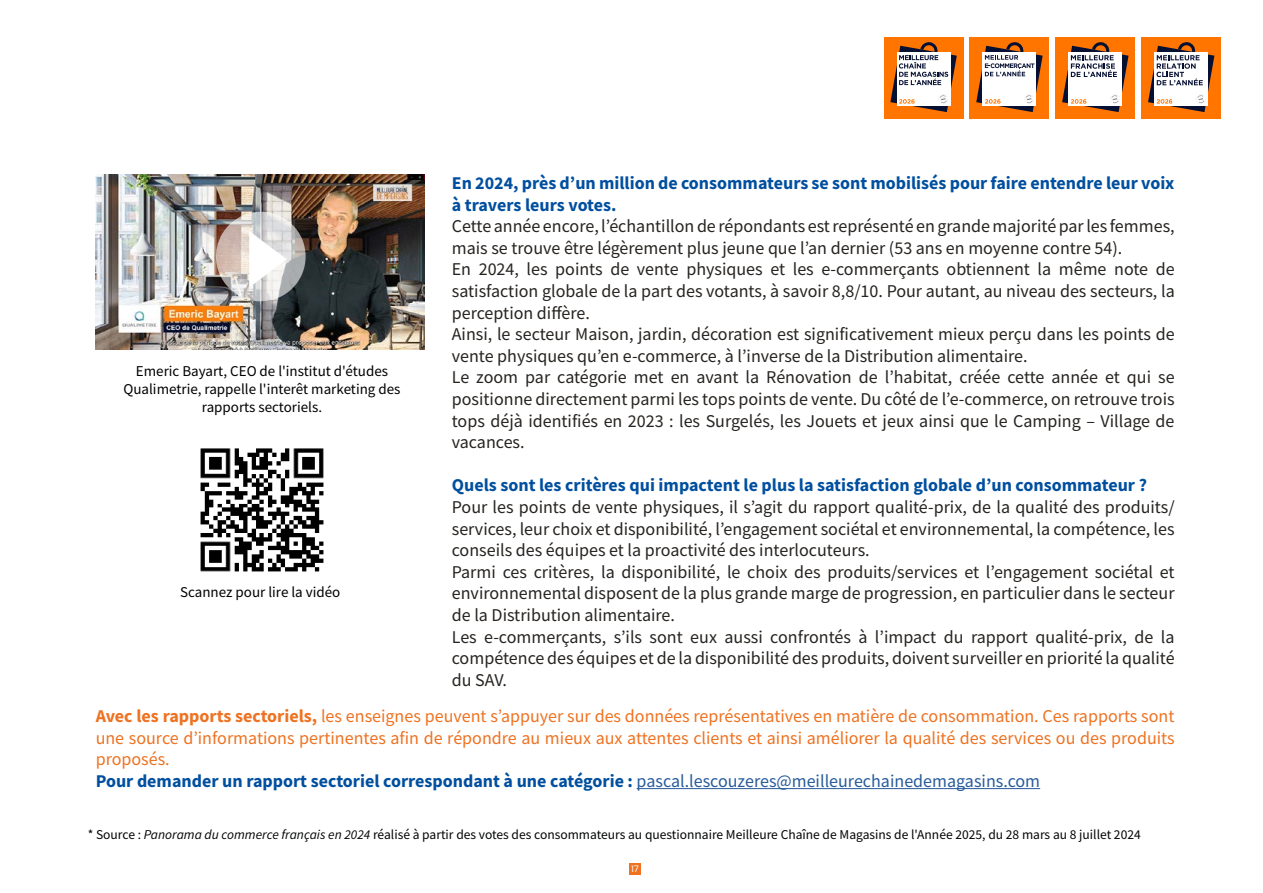
<style>
.page{position:relative;width:1263px;height:893px;background:#fff}
.page>*{position:absolute;margin:0;border:0;box-sizing:border-box;transform-origin:0 0}
.t1{font:18px/21.6px "Source Sans Pro";color:#262320}
.t2{font:18px/21.6px "Source Sans Pro";color:#ee7221}
.t3{font:700 18px/21.6px "Source Sans Pro";color:#004f9f}
.t4{font:15px/18px "Source Sans Pro";color:#000;text-align:center}
.t5{font:13.5px "Source Sans Pro";color:#020304}
.t6{font:9px "Poppins";color:#fff}
.s1{font-weight:700}
.s2{font-weight:700;color:#004f9f}
.s3{color:#275b9b}
.s4{font-style:italic}
</style>
<div class="page">
<div style="left:629px;top:863px;width:12px;height:12px;background:#ee7221"></div>
<div style="left:884px;top:37px;width:79px;height:82px;background:#ff7500"></div>
<div style="left:969px;top:37px;width:80px;height:82px;background:#ff7500"></div>
<div style="left:1055px;top:37px;width:80px;height:82px;background:#ff7500"></div>
<div style="left:1141px;top:37px;width:80px;height:82px;background:#ff7500"></div>
<svg style="left:890px;top:42px;width:67px;height:70px"></svg>
<svg style="left:976px;top:42px;width:67px;height:70px"></svg>
<svg style="left:1062px;top:42px;width:66px;height:70px"></svg>
<svg style="left:1148px;top:42px;width:66px;height:70px"></svg>
<img style="left:200px;top:448px;width:124px;height:124px">
<hr style="left:637px;top:788px;width:403px;height:1px;background:#275b9b">
<img style="left:96px;top:174px;width:329px;height:175px">
<svg style="left:216px;top:212px;width:90px;height:89px;background:#ccc5c1"></svg>
<svg style="left:248px;top:230px;width:39px;height:58px"></svg>
<p class="t4" style="left:123px;top:362px;width:279px">Emeric Bayart, CEO de l'institut d'études<br>Qualimetrie, rappelle l'interêt marketing des rapports sectoriels.</p>
<p class="t4" style="left:180px;top:583px;width:162px">Scannez pour lire la vidéo</p>
<p class="t3" style="left:452px;top:172px;width:724px">En 2024, près d’un million de consommateurs se sont mobilisés pour faire entendre leur voix à travers leurs votes.</p>
<p class="t1" style="left:452px;top:215px;width:724px">Cette année encore, l’échantillon de répondants est représenté en grande majorité par les femmes, mais se trouve être légèrement plus jeune que l’an dernier (53 ans en moyenne contre 54).<br>En 2024, les points de vente physiques et les e-commerçants obtiennent la même note de satisfaction globale de la part des votants, à savoir 8,8/10. Pour autant, au niveau des secteurs, la perception diffère.<br>Ainsi, le secteur Maison, jardin, décoration est significativement mieux perçu dans les points de vente physiques qu’en e-commerce, à l’inverse de la Distribution alimentaire.<br>Le zoom par catégorie met en avant la Rénovation de l’habitat, créée cette année et qui se positionne directement parmi les tops points de vente. Du côté de l’e-commerce, on retrouve trois tops déjà identifiés en 2023 : les Surgelés, les Jouets et jeux ainsi que le Camping – Village de vacances.</p>
<p class="t3" style="left:452px;top:474px;width:697px">Quels sont les critères qui impactent le plus la satisfaction globale d’un consommateur ?</p>
<p class="t1" style="left:452px;top:496px;width:724px">Pour les points de vente physiques, il s’agit du rapport qualité-prix, de la qualité des produits/ services, leur choix et disponibilité, l’engagement sociétal et environnemental, la compétence, les conseils des équipes et la proactivité des interlocuteurs.<br>Parmi ces critères, la disponibilité, le choix des produits/services et l’engagement sociétal et environnemental disposent de la plus grande marge de progression, en particulier dans le secteur de la Distribution alimentaire.<br>Les e-commerçants, s’ils sont eux aussi confrontés à l’impact du rapport qualité-prix, de la compétence des équipes et de la disponibilité des produits, doivent surveiller en priorité la qualité du SAV.</p>
<p class="t2" style="left:96px;top:705px;width:1080px"><span class="s1">Avec les rapports sectoriels,</span> les enseignes peuvent s’appuyer sur des données représentatives en matière de consommation. Ces rapports sont une source d’informations pertinentes afin de répondre au mieux aux attentes clients et ainsi améliorer la qualité des services ou des produits proposés.<br><span class="s2">Pour demander un rapport sectoriel correspondant à une catégorie :</span> <span class="s3">pascal.lescouzeres@meilleurechainedemagasins.com</span></p>
<p class="t5" style="left:88px;top:826px;width:1054px">* Source : <span class="s4">Panorama du commerce français en 2024</span> réalisé à partir des votes des consommateurs au questionnaire Meilleure Chaîne de Magasins de l'Année 2025, du 28 mars au 8 juillet 2024</p>
<p class="t6" style="left:631px;top:862px;width:9px">17</p>
</div>
